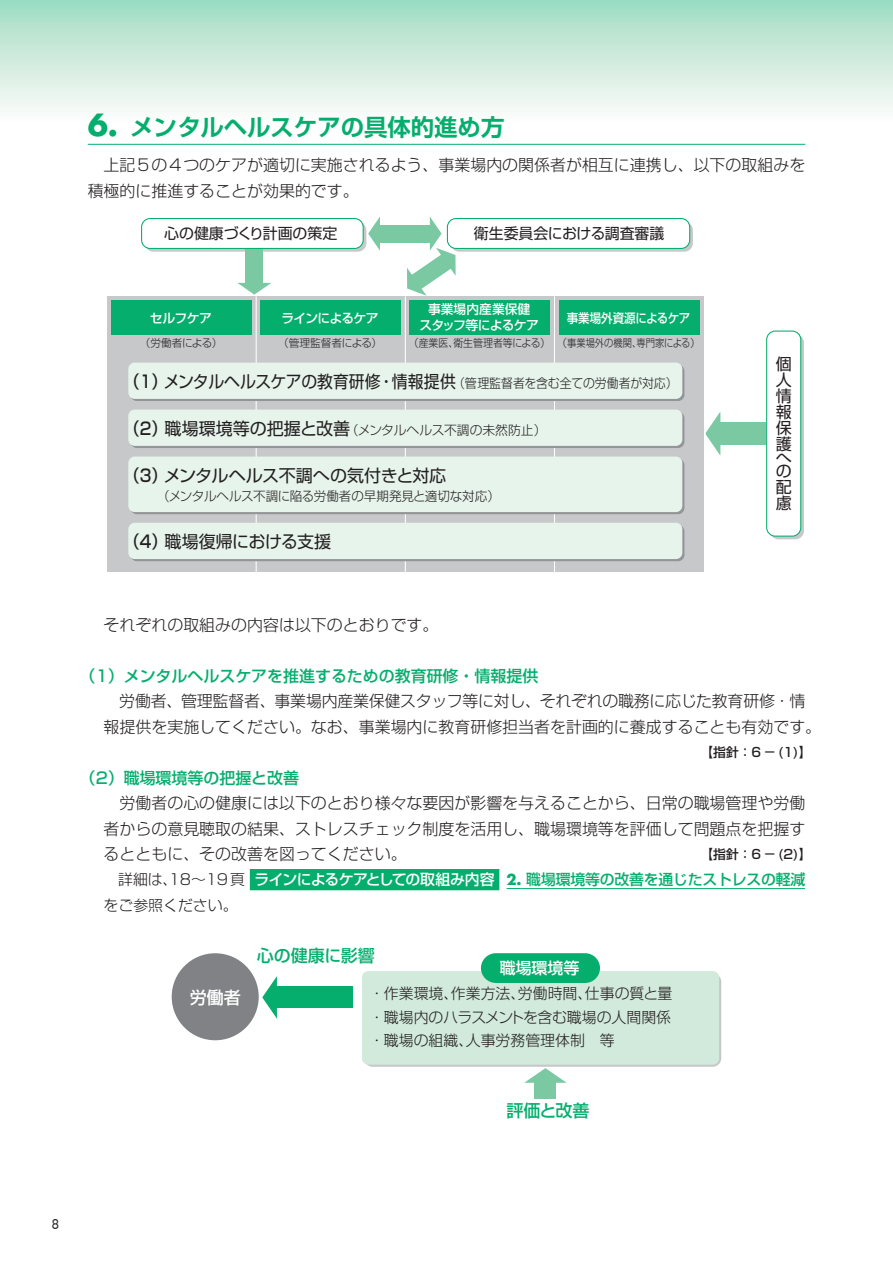
<style>
.page{position:relative;width:893px;height:1263px;background:#fff}
.page>*{position:absolute;margin:0;border:0;box-sizing:border-box;transform-origin:0 0}
.t1{font:700 23.4px "Shin Go Pr 6 N De";color:#06ae6e}
.t2{font:17.1px "Shin Go Pr 6 N";letter-spacing:-.005em;color:#231f20;scale:.93 1}
.t3{font:17.1px "Shin Go Pr 6 N";letter-spacing:-.005em;color:#231f20}
.t4{font:17.1px "Shin Go Pr 6 N";letter-spacing:-.025em;color:#231f20}
.t5{font:500 16.95px "Shin Go Pr 6 N";color:#06ae6e}
.t6{font:500 16.95px "Shin Go Pr 6 N";color:#fff}
.t7{font:16.05px/16px "Shin Go Pr 6 N";color:#231f20}
.t8{font:300 15.9px/25.5px "Shin Go Pr 6 N";color:#231f20}
.t9{font:500 15.9px "Shin Go Pr 6 N";color:#06ae6e}
.t10{font:500 15.9px "Shin Go Pr 6 N";color:#fff}
.t11{font:15px "Shin Go Pr 6 N";color:#231f20}
.t12{font:300 14.85px/23.4px "Shin Go Pr 6 N";color:#231f20}
.t13{font:14.85px "Futura TEE";color:#231f20}
.t14{font:300 12.75px "Shin Go Pr 6 N";letter-spacing:-.01em;color:#231f20}
.t15{font:500 12.75px/16px "Shin Go Pr 6 N";letter-spacing:-.035em;color:#fff;text-align:center}
.t16{font:500 12.75px "Shin Go Pr 6 N";color:#231f20}
.t17{font:500 12.75px "Shin Go Pr 6 N";letter-spacing:-.015em;color:#fff;scale:.9 1}
.t18{font:500 12.75px "Shin Go Pr 6 N";letter-spacing:-.06em;color:#fff}
.t19{font:300 10.65px "Shin Go Pr 6 N";color:#231f20}
.s1{font-family:"Futura";font-size:29.7px}
.s2{font-weight:500}
.s3{font-weight:300;font-size:12.75px}
.s4{font-weight:500;font-size:17.1px}
.s5{font-weight:400;font-size:17.1px}
.s6{font-weight:500;color:#fff}
.s7{font-family:"Futura";font-weight:700;color:#06ae6e}
.s8{font-weight:500;color:#06ae6e}
</style>
<div class="page">
<div style="left:0;top:0;width:893px;height:123px;background:linear-gradient(to bottom,#9fdbc2,#fffdfc)"></div>
<hr style="left:88px;top:144px;width:717px;height:1px;background:#06ae6e">
<div style="left:250px;top:869px;width:249px;height:21px;background:#06ae6e"></div>
<svg style="left:507px;top:888px;width:14px;height:1px"></svg>
<hr style="left:521px;top:888px;width:284px;height:1px;background:#06ae6e">
<div style="left:275px;top:987px;width:78px;height:21px;background:#06ae6e"></div>
<svg style="left:262px;top:976px;width:15px;height:43px"></svg>
<div style="left:535px;top:1081px;width:21px;height:17px;background:#7ac9a2"></div>
<svg style="left:524px;top:1068px;width:43px;height:15px"></svg>
<div style="left:172px;top:953px;width:87px;height:87px;background:#808285;border-radius:50%"></div>
<div style="left:364px;top:973px;width:357px;height:94px;background:#c7c8ca;border-radius:9px"></div>
<div style="left:362px;top:971px;width:357px;height:94px;background:#d1eadb;border-radius:6px"></div>
<div style="left:481px;top:953px;width:119px;height:30px;background:#06ae6e;border-radius:15px"></div>
<div style="left:770px;top:334px;width:34px;height:205px;background:linear-gradient(to bottom,#c3c8c8,#c9c8cb);border-radius:9px"></div>
<div style="left:145px;top:222px;width:221px;height:30px;background:#c7c8ca;border-radius:9px"></div>
<div style="left:376px;top:225px;width:55px;height:17px;background:#7ac9a2"></div>
<svg style="left:368px;top:216px;width:12px;height:35px"></svg>
<svg style="left:407px;top:217px;width:49px;height:79px"></svg>
<div style="left:718px;top:422px;width:48px;height:22px;background:#7ac9a2"></div>
<div style="left:718px;top:423px;width:48px;height:22px;background:#7ac9a2"></div>
<svg style="left:706px;top:412px;width:14px;height:43px"></svg>
<div style="left:246px;top:248px;width:17px;height:36px;background:#7ac9a2"></div>
<svg style="left:237px;top:283px;width:34px;height:12px"></svg>
<div style="left:142px;top:219px;width:221px;height:29px;background:#fff;border-radius:9px"></div>
<div style="left:141px;top:218px;width:223px;height:31px;border:1px solid #06ae6e;border-radius:9px"></div>
<div style="left:451px;top:222px;width:242px;height:30px;background:#c7c8ca;border-radius:9px"></div>
<div style="left:447px;top:219px;width:243px;height:29px;background:#fff;border-radius:9px"></div>
<div style="left:447px;top:218px;width:243px;height:31px;border:1px solid #06ae6e;border-radius:9px"></div>
<div style="left:767px;top:331px;width:34px;height:205px;background:#fff;border-radius:9px"></div>
<div style="left:766px;top:331px;width:35px;height:206px;border:1px solid #06ae6e;border-radius:9px"></div>
<div style="left:107px;top:296px;width:597px;height:276px;background:#c7c8ca"></div>
<hr style="left:256px;top:296px;width:1px;height:276px;background:#fff">
<hr style="left:405px;top:296px;width:1px;height:276px;background:#fff">
<hr style="left:554px;top:296px;width:1px;height:276px;background:#fff">
<div style="left:111px;top:301px;width:141px;height:34px;background:#06ae6e"></div>
<div style="left:130px;top:365px;width:554px;height:36px;background:#939598;border-radius:6px"></div>
<div style="left:128px;top:363px;width:554px;height:36px;background:#e7f4ec;border-radius:6px"></div>
<div style="left:130px;top:412px;width:554px;height:36px;background:#939598;border-radius:6px"></div>
<div style="left:128px;top:410px;width:554px;height:36px;background:#e7f4ec;border-radius:6px"></div>
<svg style="left:130px;top:459px;width:554px;height:55px"></svg>
<div style="left:128px;top:457px;width:554px;height:55px;background:#e7f4ec;border-radius:6px"></div>
<div style="left:130px;top:525px;width:554px;height:36px;background:#999c9e;border-radius:6px"></div>
<div style="left:128px;top:523px;width:554px;height:36px;background:#e7f4ec;border-radius:6px"></div>
<div style="left:260px;top:301px;width:141px;height:34px;background:#06ae6e"></div>
<div style="left:410px;top:301px;width:140px;height:34px;background:#06ae6e"></div>
<div style="left:559px;top:301px;width:140px;height:34px;background:#06ae6e"></div>
<h1 class="t1" style="left:88px;top:108px;width:418px"><span class="s1">6.</span> メンタルヘルスケアの具体的進め方</h1>
<p class="t8" style="left:88px;top:151px;width:719px">　上記５の４つのケアが適切に実施されるよう、事業場内の関係者が相互に連携し、以下の取組みを積極的に推進することが効果的です。</p>
<p class="t11" style="left:164px;top:221px;width:175px">心の健康づくり計画の策定</p>
<p class="t11" style="left:474px;top:221px;width:192px">衛生委員会における調査審議</p>
<p class="t15" style="left:150px;top:309px;width:64px">セルフケア</p>
<p class="t18" style="left:281px;top:308px;width:99px">ラインによるケア</p>
<p class="t15" style="left:419px;top:300px;width:121px">事業場内産業保健<br>スタッフ等によるケア</p>
<p class="t17" style="left:567px;top:308px;width:139px">事業場外資源によるケア</p>
<p class="t19" style="left:140px;top:334px;width:84px">（労働者による）</p>
<p class="t19" style="left:278px;top:334px;width:105px">（管理監督者による）</p>
<p class="t19" style="left:408px;top:334px;width:294px">（産業医、衛生管理者等による）（事業場外の機関、専門家による）</p>
<p class="t2" style="left:125px;top:367px;width:596px"><span class="s2">（1）</span>メンタルヘルスケアの教育研修・情報提供<span class="s3">（管理監督者を含む全ての労働者が対応）</span></p>
<p class="t14" style="left:125px;top:419px;width:423px"><span class="s4">（2）</span><span class="s5">職場環境等の把握と改善</span>（メンタルヘルス不調の未然防止）</p>
<p class="t3" style="left:125px;top:461px;width:323px"><span class="s2">（3）</span>メンタルヘルス不調への気付きと対応</p>
<p class="t14" style="left:132px;top:485px;width:369px">　　（メンタルヘルス不調に陥る労働者の早期発見と適切な対応）</p>
<p class="t4" style="left:125px;top:527px;width:208px"><span class="s2">（4）</span>職場復帰における支援</p>
<p class="t7" style="left:776px;top:355px;width:17px;text-align:justify">個人情報保護</p>
<p class="t7" style="left:776px;top:450px;width:17px;line-height:13.2px">への</p>
<p class="t7" style="left:776px;top:478px;width:17px">配慮</p>
<p class="t8" style="left:88px;top:610px;width:352px">　それぞれの取組みの内容は以下のとおりです。</p>
<p class="t9" style="left:80px;top:662px;width:460px">（1）メンタルヘルスケアを推進するための教育研修・情報提供</p>
<p class="t8" style="left:104px;top:687px;width:719px">　労働者、管理監督者、事業場内産業保健スタッフ等に対し、それぞれの職務に応じた教育研修・情報提供を実施してください。なお、事業場内に教育研修担当者を計画的に養成することも有効です。</p>
<p class="t16" style="left:700px;top:742px;width:113px">【指針：6 −(1)】</p>
<p class="t9" style="left:80px;top:765px;width:221px">（2）職場環境等の把握と改善</p>
<p class="t8" style="left:104px;top:789px;width:703px;text-align:justify">　労働者の心の健康には以下のとおり様々な要因が影響を与えることから、日常の職場管理や労働者からの意見聴取の結果、ストレスチェック制度を活用し、職場環境等を評価して問題点を把握するとともに、その改善を図ってください。</p>
<p class="t16" style="left:700px;top:844px;width:113px">【指針：6 −(2)】</p>
<p class="t12" style="left:104px;top:866px;width:703px;line-height:25.5px">　詳細は、18〜19頁 <span class="s6">ラインによるケアとしての取組み内容</span> <span class="s7">2.</span> <span class="s8">職場環境等の改善を通じたストレスの軽減</span>をご参照ください。</p>
<p class="t6" style="left:190px;top:983px;width:53px">労働者</p>
<p class="t5" style="left:257px;top:942px;width:119px">心の健康に影響</p>
<p class="t10" style="left:500px;top:954px;width:81px">職場環境等</p>
<p class="t12" style="left:370px;top:981px;width:304px;text-align:justify">・作業環境、作業方法、労働時間、仕事の質と量・職場内のハラスメントを含む職場の人間関係・職場の組織、人事労務管理体制　等</p>
<p class="t5" style="left:506px;top:1096px;width:85px">評価と改善</p>
<p class="t13" style="left:51px;top:1215px;width:10px">8</p>
</div>
